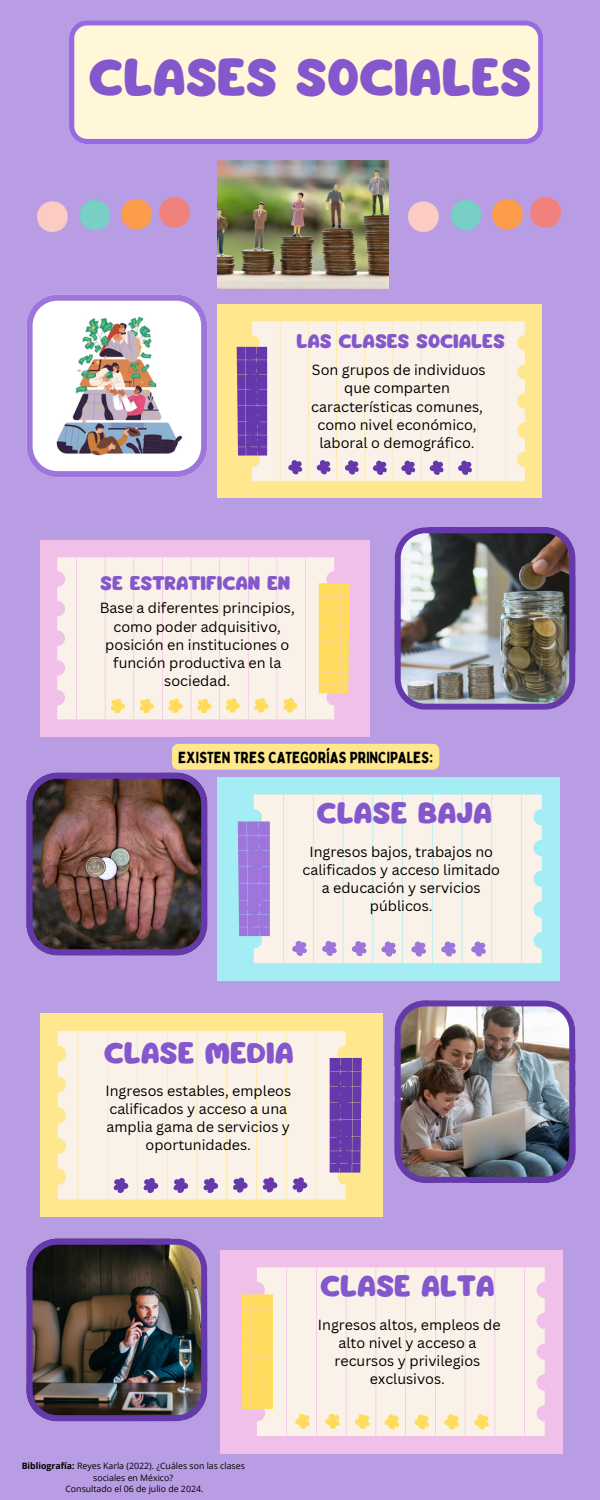
<style>
.page{position:relative;width:600px;height:1500px;background:#b99de4}
.page>*{position:absolute;margin:0;border:0;box-sizing:border-box;transform-origin:0 0}
.t1{font:45.4px "Mango";color:#8557cd}
.t2{font:26.1px "Mango";color:#8557cd}
.t3{font:17px "Mango";color:#8557cd}
.t4{font:15.8px "Bobby Jones";color:#000}
.t5{font:14.3px/18px "Canva Sans";color:#000;text-align:center}
.t6{font:8.8px/11.8px "Open Sans";color:#000;text-align:center}
.s1{font-weight:700}
</style>
<div class="page">
<div style="left:217px;top:305px;width:325px;height:193px;background:#ffe78e"></div>
<svg style="left:506px;top:321px;width:19px;height:160px;fill:#faf2e9"></svg>
<svg style="left:237px;top:321px;width:269px;height:160px;fill:#faf2e9"></svg>
<svg style="left:237px;top:347px;width:237px;height:129px"></svg>
<svg style="left:69px;top:20px;width:474px;height:124px"></svg>
<svg style="left:27px;top:295px;width:180px;height:182px"></svg>
<div style="left:40px;top:540px;width:329px;height:196px;background:#f1c0e8"></div>
<svg style="left:57px;top:557px;width:19px;height:162px;fill:#faf2e9"></svg>
<svg style="left:76px;top:557px;width:258px;height:162px;fill:#faf2e9"></svg>
<svg style="left:109px;top:583px;width:241px;height:132px"></svg>
<img style="left:395px;top:527px;width:180px;height:183px">
<div style="left:217px;top:777px;width:343px;height:204px;background:#a5edf4"></div>
<svg style="left:522px;top:795px;width:20px;height:168px;fill:#faf2e9"></svg>
<svg style="left:253px;top:795px;width:269px;height:168px;fill:#faf2e9"></svg>
<div style="left:40px;top:1013px;width:342px;height:204px;background:#ffe78e"></div>
<svg style="left:58px;top:1031px;width:20px;height:169px;fill:#faf2e9"></svg>
<svg style="left:78px;top:1031px;width:283px;height:169px;fill:#faf2e9"></svg>
<svg style="left:112px;top:1058px;width:250px;height:136px"></svg>
<img style="left:395px;top:1000px;width:180px;height:183px">
<div style="left:220px;top:1250px;width:343px;height:204px;background:#f1c0e8"></div>
<svg style="left:525px;top:1267px;width:20px;height:169px;fill:#faf2e9"></svg>
<svg style="left:257px;top:1267px;width:268px;height:169px;fill:#faf2e9"></svg>
<svg style="left:241px;top:1294px;width:250px;height:137px"></svg>
<img style="left:27px;top:1239px;width:180px;height:182px">
<img style="left:217px;top:160px;width:171px;height:128px">
<img style="left:38px;top:197px;width:152px;height:35px">
<svg style="left:27px;top:744px;width:461px;height:214px"></svg>
<img style="left:409px;top:197px;width:152px;height:35px">
<h3 class="t1" style="left:89px;top:58px;width:444px">CLASES SOCIALES</h3>
<p class="t3" style="left:296px;top:334px;width:210px">LAS CLASES SOCIALES</p>
<h4 class="t5" style="left:311px;top:361px;width:176px">Son grupos de individuos que comparten características comunes, como nivel económico, laboral o demográfico.</h4>
<h2 class="t3" style="left:100px;top:575px;width:191px">SE ESTRATIFICAN EN</h2>
<h4 class="t5" style="left:100px;top:599px;width:197px">Base a diferentes principios, como poder adquisitivo, posición en instituciones o función productiva en la sociedad.</h4>
<p class="t4" style="left:178px;top:747px;width:256px">EXISTEN TRES CATEGORÍAS PRINCIPALES:</p>
<p class="t2" style="left:317px;top:802px;width:177px">CLASE BAJA</p>
<h4 class="t5" style="left:302px;top:843px;width:199px">Ingresos bajos, trabajos no calificados y acceso limitado a educación y servicios públicos.</h4>
<h3 class="t2" style="left:104px;top:1042px;width:191px">CLASE MEDIA</h3>
<p class="t5" style="left:105px;top:1081px;width:187px">Ingresos estables, empleos calificados y acceso a una amplia gama de servicios y oportunidades.</p>
<p class="t6" style="left:22px;top:1460px;width:225px"><span class="s1">Bibliografía:</span> Reyes Karla (2022). ¿Cuáles son las clases sociales en México?</p>
<p class="t6" style="left:65px;top:1483px;width:139px">Consultado el 06 de julio de 2024.</p>
<p class="t2" style="left:320px;top:1275px;width:176px">CLASE ALTA</p>
<h2 class="t5" style="left:318px;top:1315px;width:184px">Ingresos altos, empleos de alto nivel y acceso a recursos y privilegios exclusivos.</h2>
</div>
